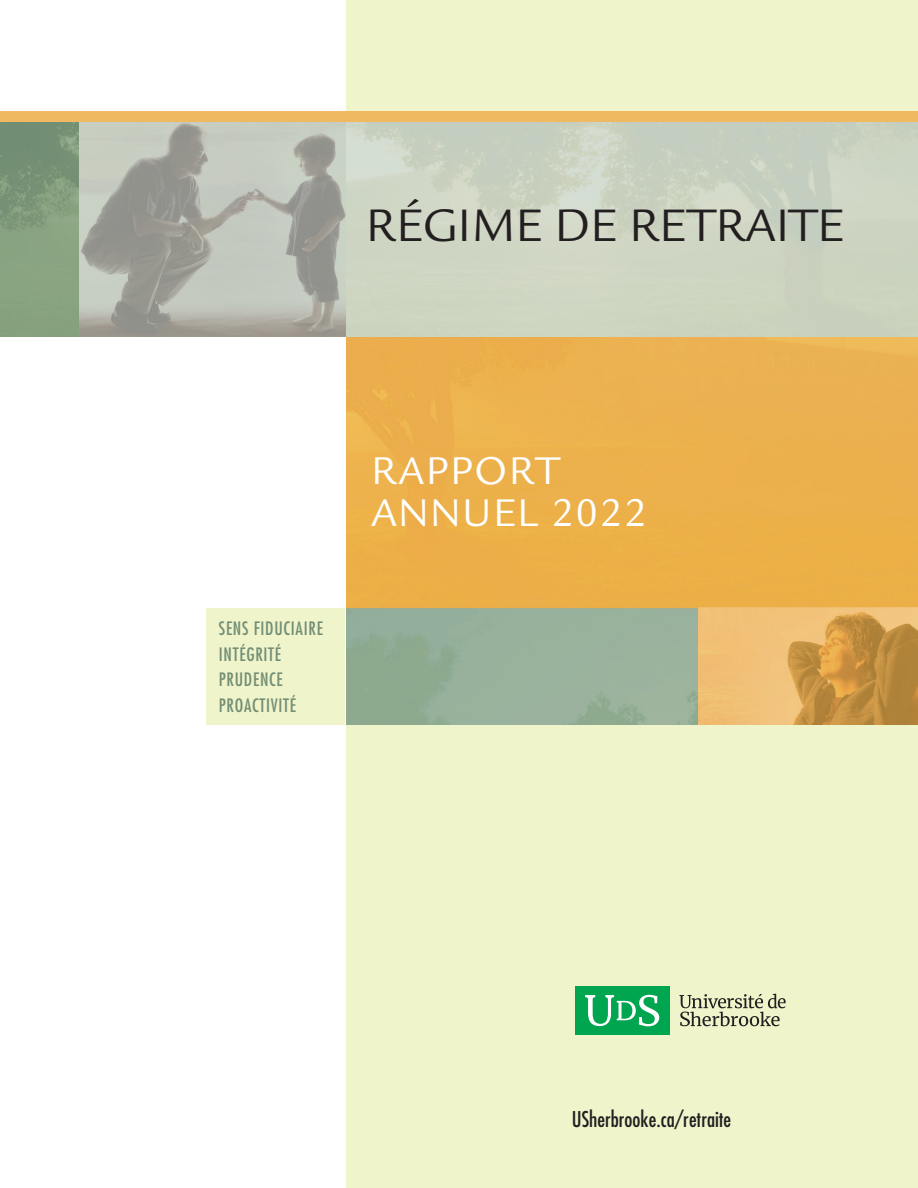
<style>
.page{position:relative;width:918px;height:1188px;background:#f0f4cb}
.page>*{position:absolute;margin:0;border:0;box-sizing:border-box;transform-origin:0 0}
.t1{font:49.5px "Legacy Sans Std";color:#231f20}
.t2{font:42px/42px "Legacy Sans Std";letter-spacing:.04em;color:#fff}
.t3{font:condensed 21.15px "Futura Std";color:#231f20}
.t4{font:condensed 18px/25.5px "Futura Std";letter-spacing:.04em;color:#728e75}
</style>
<div class="page">
<img style="left:345px;top:336px;width:573px;height:389px">
<img style="left:699px;top:608px;width:219px;height:117px">
<div style="left:0;top:0;width:345px;height:1188px;background:#fff"></div>
<img style="left:0;top:122px;width:918px;height:214px">
<img style="left:80px;top:122px;width:265px;height:214px">
<div style="left:206px;top:608px;width:139px;height:116px;background:#f0f4cb"></div>
<div style="left:0;top:111px;width:918px;height:11px;background:#eeb960"></div>
<svg style="left:679px;top:994px;width:107px;height:32px"></svg>
<div style="left:575px;top:986px;width:94px;height:49px;background:#00a54f"></div>
<svg style="left:585px;top:995px;width:74px;height:31px"></svg>
<h1 class="t1" style="left:366px;top:198px;width:479px">RÉGIME DE RETRAITE</h1>
<p class="t4" style="left:219px;top:615px;width:106px">SENS FIDUCIAIRE<br>INTÉGRITÉ<br>PRUDENCE<br>PROACTIVITÉ</p>
<h2 class="t2" style="left:371px;top:450px;width:277px">RAPPORT<br>ANNUEL 2022</h2>
<p class="t3" style="left:572px;top:1106px;width:161px">USherbrooke.ca/retraite</p>
</div>
